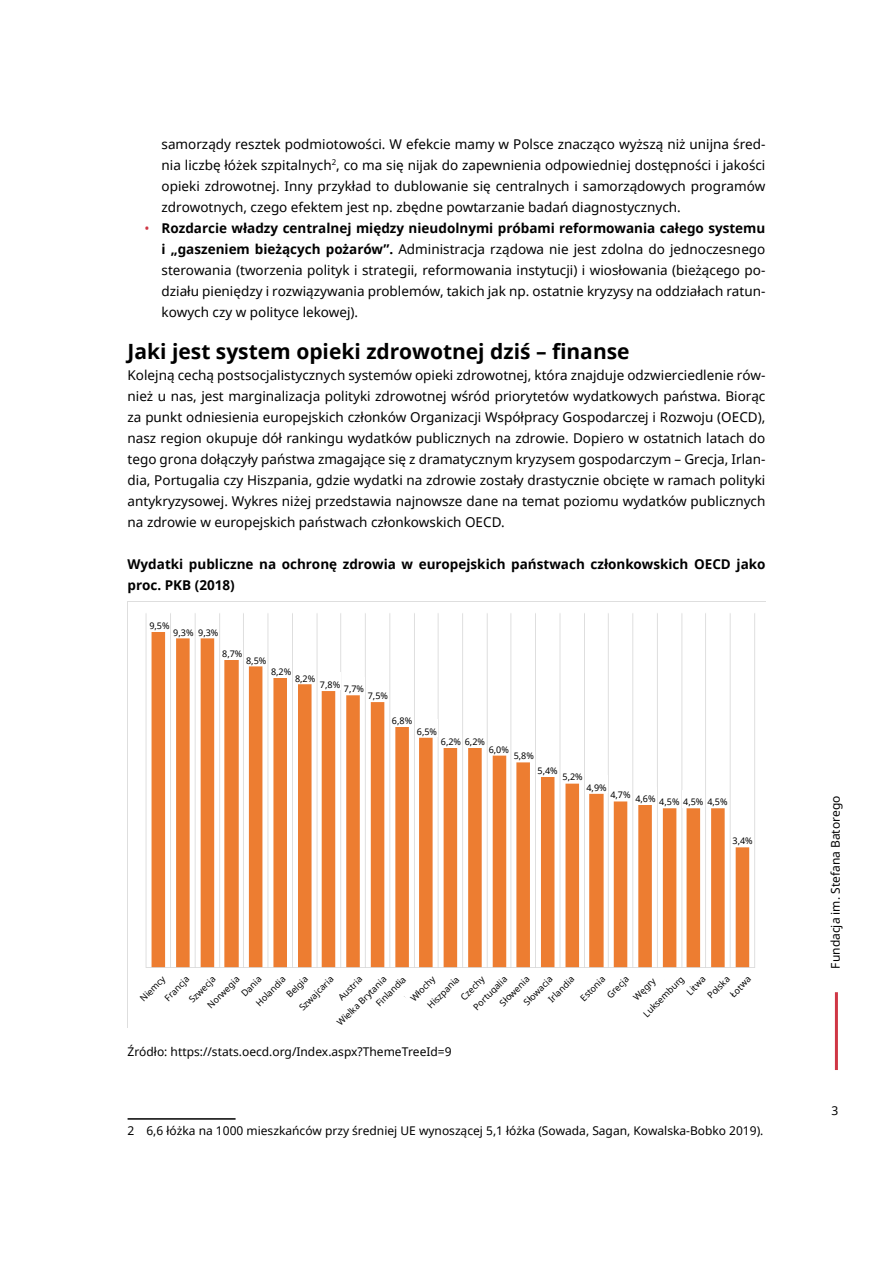
<style>
.page{position:relative;width:893px;height:1263px;background:#fff}
.page>*{position:absolute;margin:0;border:0;box-sizing:border-box;transform-origin:0 0}
.t1{font:700 21px "Noto Sans";color:#000}
.t2{font:13.5px/21px "Noto Sans";color:#000;text-align:justify}
.t3{font:700 13.5px/21px "Noto Sans";color:#000}
.t4{font:12px "Noto Sans";color:#000}
.t5{font:9px/17.2px "Noto Sans";color:#000}
.s1{color:#cf3745}
.s2{font-weight:700}
</style>
<div class="page">
<hr style="left:835px;top:992px;width:3px;height:78px;background:#cf3745">
<hr style="left:128px;top:1118px;width:108px;height:2px;background:#000">
<img style="left:128px;top:601px;width:637px;height:367px">
<div style="left:149px;top:614px;width:21px;height:17px;background:#fff"></div>
<div style="left:173px;top:621px;width:21px;height:17px;background:#fff"></div>
<div style="left:198px;top:621px;width:21px;height:17px;background:#fff"></div>
<div style="left:222px;top:642px;width:21px;height:17px;background:#fff"></div>
<div style="left:246px;top:648px;width:21px;height:17px;background:#fff"></div>
<div style="left:271px;top:660px;width:21px;height:17px;background:#fff"></div>
<div style="left:732px;top:829px;width:21px;height:17px;background:#fff"></div>
<div style="left:707px;top:790px;width:21px;height:17px;background:#fff"></div>
<div style="left:683px;top:790px;width:21px;height:17px;background:#fff"></div>
<div style="left:659px;top:790px;width:21px;height:17px;background:#fff"></div>
<div style="left:635px;top:787px;width:21px;height:17px;background:#fff"></div>
<div style="left:610px;top:783px;width:21px;height:17px;background:#fff"></div>
<div style="left:586px;top:775px;width:21px;height:17px;background:#fff"></div>
<div style="left:562px;top:765px;width:21px;height:17px;background:#fff"></div>
<div style="left:537px;top:759px;width:21px;height:17px;background:#fff"></div>
<div style="left:513px;top:744px;width:21px;height:17px;background:#fff"></div>
<div style="left:488px;top:738px;width:21px;height:17px;background:#fff"></div>
<div style="left:464px;top:730px;width:21px;height:17px;background:#fff"></div>
<div style="left:440px;top:730px;width:22px;height:17px;background:#fff"></div>
<div style="left:416px;top:720px;width:22px;height:17px;background:#fff"></div>
<div style="left:391px;top:709px;width:22px;height:17px;background:#fff"></div>
<div style="left:367px;top:684px;width:22px;height:17px;background:#fff"></div>
<div style="left:343px;top:677px;width:22px;height:17px;background:#fff"></div>
<div style="left:319px;top:673px;width:22px;height:17px;background:#fff"></div>
<div style="left:294px;top:666px;width:22px;height:18px;background:#fff"></div>
<p class="t2" style="left:162px;top:133px;width:605px">samorządy resztek podmiotowości. W efekcie mamy w Polsce znacząco wyższą niż unijna śred&shy;nia liczbę łóżek szpitalnych<sup>2</sup>, co ma się nijak do zapewnienia odpowiedniej dostępności i jakości opieki zdrowotnej. Inny przykład to dublowanie się centralnych i samorządowych programów zdrowotnych, czego efektem jest np. zbędne powtarzanie badań diagnostycznych.</p>
<p class="t2" style="left:162px;top:217px;width:605px;text-indent:-17px"><span class="s1">•</span> <span class="s2">Rozdarcie władzy centralnej między nieudolnymi próbami reformowania całego systemu i „gaszeniem bieżących pożarów”.</span> Administracja rządowa nie jest zdolna do jednoczesnego sterowania (tworzenia polityk i strategii, reformowania instytucji) i wiosłowania (bieżącego po&shy;działu pieniędzy i rozwiązywania problemów, takich jak np. ostatnie kryzysy na oddziałach ratun&shy;kowych czy w polityce lekowej).</p>
<h1 class="t1" style="left:128px;top:336px;width:504px">Jaki jest system opieki zdrowotnej dziś – finanse</h1>
<p class="t2" style="left:128px;top:364px;width:639px">Kolejną cechą postsocjalistycznych systemów opieki zdrowotnej, która znajduje odzwierciedlenie rów&shy;nież u nas, jest marginalizacja polityki zdrowotnej wśród priorytetów wydatkowych państwa. Biorąc za punkt odniesienia europejskich członków Organizacji Współpracy Gospodarczej i Rozwoju (OECD), nasz region okupuje dół rankingu wydatków publicznych na zdrowie. Dopiero w ostatnich latach do tego grona dołączyły państwa zmagające się z dramatycznym kryzysem gospodarczym – Grecja, Irlan&shy;dia, Portugalia czy Hiszpania, gdzie wydatki na zdrowie zostały drastycznie obcięte w ramach polityki antykryzysowej. Wykres niżej przedstawia najnowsze dane na temat poziomu wydatków publicznych na zdrowie w europejskich państwach członkowskich OECD.</p>
<p class="t3" style="left:128px;top:553px;width:639px">Wydatki publiczne na ochronę zdrowia w europejskich państwach członkowskich OECD jako proc. PKB (2018)</p>
<p class="t5" style="left:149px;top:617px;width:22px">9,5%</p>
<p class="t5" style="left:173px;top:624px;width:47px">9,3% 9,3%</p>
<p class="t5" style="left:222px;top:645px;width:22px">8,7%</p>
<p class="t5" style="left:246px;top:651px;width:22px">8,5%</p>
<p class="t5" style="left:271px;top:663px;width:22px">8,2%</p>
<p class="t5" style="left:295px;top:669px;width:22px">8,2%</p>
<p class="t5" style="left:320px;top:676px;width:22px">7,8%</p>
<p class="t5" style="left:344px;top:680px;width:22px">7,7%</p>
<p class="t5" style="left:368px;top:686px;width:22px">7,5%</p>
<p class="t5" style="left:392px;top:712px;width:22px">6,8%</p>
<p class="t5" style="left:417px;top:723px;width:22px">6,5%</p>
<p class="t5" style="left:441px;top:733px;width:46px">6,2% 6,2%</p>
<p class="t5" style="left:489px;top:741px;width:22px">6,0%</p>
<p class="t5" style="left:514px;top:747px;width:22px">5,8%</p>
<p class="t5" style="left:538px;top:762px;width:22px">5,4%</p>
<p class="t5" style="left:563px;top:768px;width:22px">5,2%</p>
<p class="t5" style="left:586px;top:778px;width:22px">4,9%</p>
<p class="t5" style="left:610px;top:786px;width:22px">4,7%</p>
<p class="t5" style="left:635px;top:793px;width:94px">4,6% 4,5% 4,5% 4,5%</p>
<p class="t5" style="left:733px;top:832px;width:22px">3,4%</p>
<p class="t5" style="left:135px;top:994px;width:33px;rotate:-45deg">Niemcy</p>
<p class="t5" style="left:602px;top:990px;width:28px;rotate:-45deg">Grecja</p>
<p class="t5" style="left:629px;top:992px;width:29px;rotate:-45deg">Węgry</p>
<p class="t5" style="left:690px;top:978px;width:29px;text-indent:-12px;rotate:-45deg">Litwa<br>Polska</p>
<p class="t5" style="left:725px;top:989px;width:27px;rotate:-45deg">Łotwa</p>
<p class="t5" style="left:371px;top:998px;width:40px;rotate:-45deg">Finlandia</p>
<p class="t5" style="left:406px;top:993px;width:32px;rotate:-45deg">Włochy</p>
<p class="t5" style="left:484px;top:987px;width:39px;line-height:15.8px;text-indent:-22px;rotate:-45deg">Portugalia<br>Słowenia</p>
<p class="t5" style="left:456px;top:992px;width:31px;rotate:-45deg">Czechy</p>
<p class="t5" style="left:332px;top:1018px;width:67px;rotate:-45deg">Wielka Brytania</p>
<p class="t5" style="left:282px;top:990px;width:28px;rotate:-45deg">Belgia</p>
<p class="t5" style="left:333px;top:992px;width:31px;rotate:-45deg">Austria</p>
<p class="t5" style="left:533px;top:984px;width:34px;line-height:15.5px;text-indent:-19px;rotate:-45deg">Słowacja<br>Irlandia</p>
<p class="t5" style="left:171px;top:981px;width:35px;line-height:18.5px;text-indent:-16px;rotate:-45deg">Francja<br>Szwecja</p>
<p class="t5" style="left:639px;top:1009px;width:55px;rotate:-45deg">Luksemburg</p>
<p class="t5" style="left:237px;top:989px;width:26px;rotate:-45deg">Dania</p>
<p class="t5" style="left:203px;top:1000px;width:43px;rotate:-45deg">Norwegia</p>
<p class="t5" style="left:251px;top:998px;width:39px;rotate:-45deg">Holandia</p>
<p class="t5" style="left:422px;top:1000px;width:43px;rotate:-45deg">Hiszpania</p>
<p class="t5" style="left:576px;top:993px;width:32px;rotate:-45deg">Estonia</p>
<p class="t5" style="left:295px;top:1002px;width:46px;rotate:-45deg">Szwajcaria</p>
<p class="t4" style="left:128px;top:1043px;width:326px">Źródło: https://stats.oecd.org/Index.aspx?ThemeTreeId=9</p>
<p class="t4" style="left:128px;top:1123px;width:637px">2 6,6 łóżka na 1000 mieszkańców przy średniej UE wynoszącej 5,1 łóżka (Sowada, Sagan, Kowalska-Bobko 2019).</p>
<p class="t4" style="left:827px;top:968px;width:174px;rotate:-90deg">Fundacja im. Stefana Batorego</p>
<p class="t4" style="left:831px;top:1102px;width:8px">3</p>
</div>
